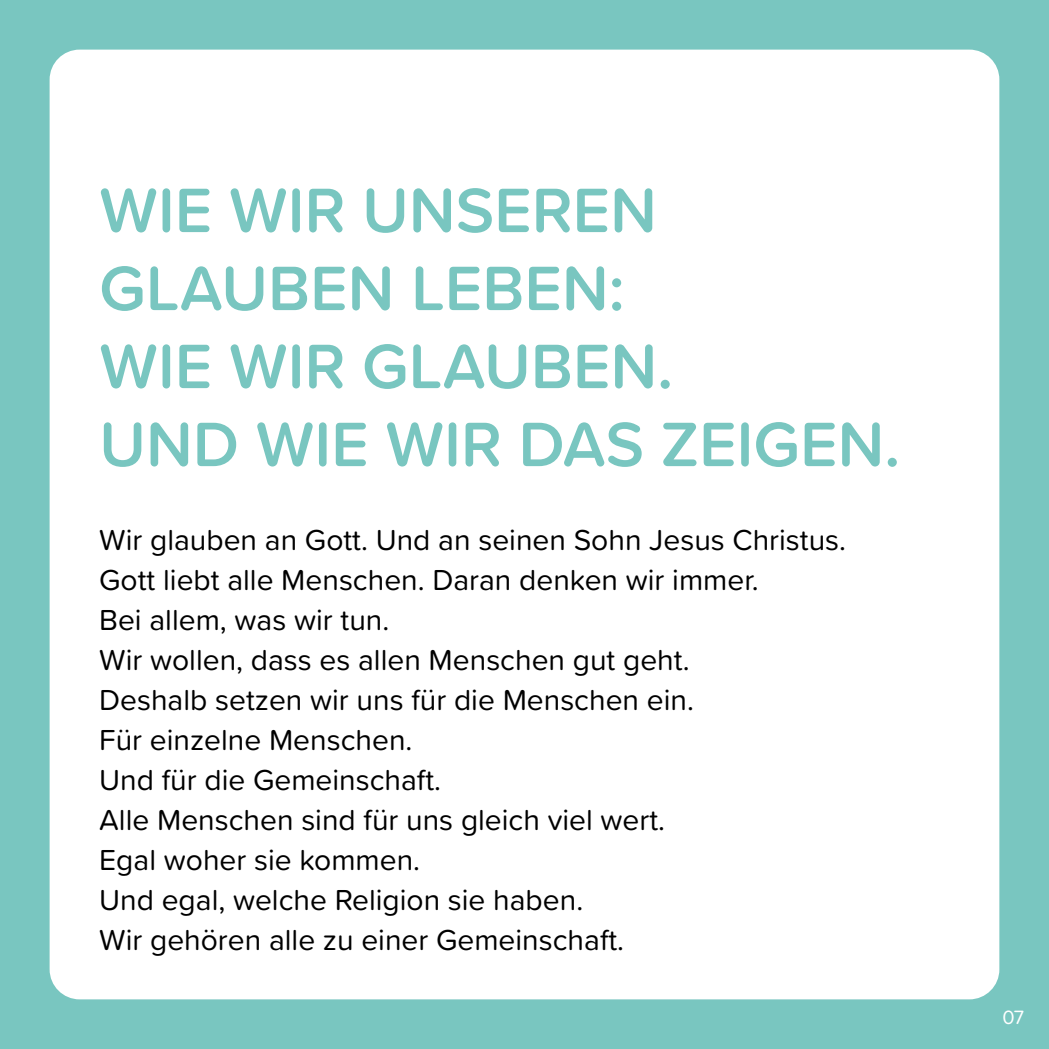
<style>
.page{position:relative;width:1049px;height:1049px;background:#79c6c0}
.page>*{position:absolute;margin:0;border:0;box-sizing:border-box;transform-origin:0 0}
.t1{font:600 65px/78px "Proxima Soft";color:#79c6c0}
.t2{font:30px/40px "Proxima Soft";color:#000}
.t3{font:20px "Proxima Soft";color:#fff}
</style>
<div class="page">
<div style="left:50px;top:50px;width:949px;height:949px;background:#fff;border-radius:30px"></div>
<h1 class="t1" style="left:99px;top:169px;width:802px">WIE WIR UNSEREN<br>GLAUBEN LEBEN:<br>WIE WIR GLAUBEN.<br>UND WIE WIR DAS ZEIGEN.</h1>
<p class="t2" style="left:99px;top:519px;width:748px">Wir glauben an Gott. Und an seinen Sohn Jesus Christus.<br>Gott liebt alle Menschen. Daran denken wir immer.<br>Bei allem, was wir tun.<br>Wir wollen, dass es allen Menschen gut geht.<br>Deshalb setzen wir uns für die Menschen ein.<br>Für einzelne Menschen.<br>Und für die Gemeinschaft.<br>Alle Menschen sind für uns gleich viel wert.<br>Egal woher sie kommen.<br>Und egal, welche Religion sie haben.<br>Wir gehören alle zu einer Gemeinschaft.</p>
<p class="t3" style="left:1002px;top:1002px;width:23px">07</p>
</div>
